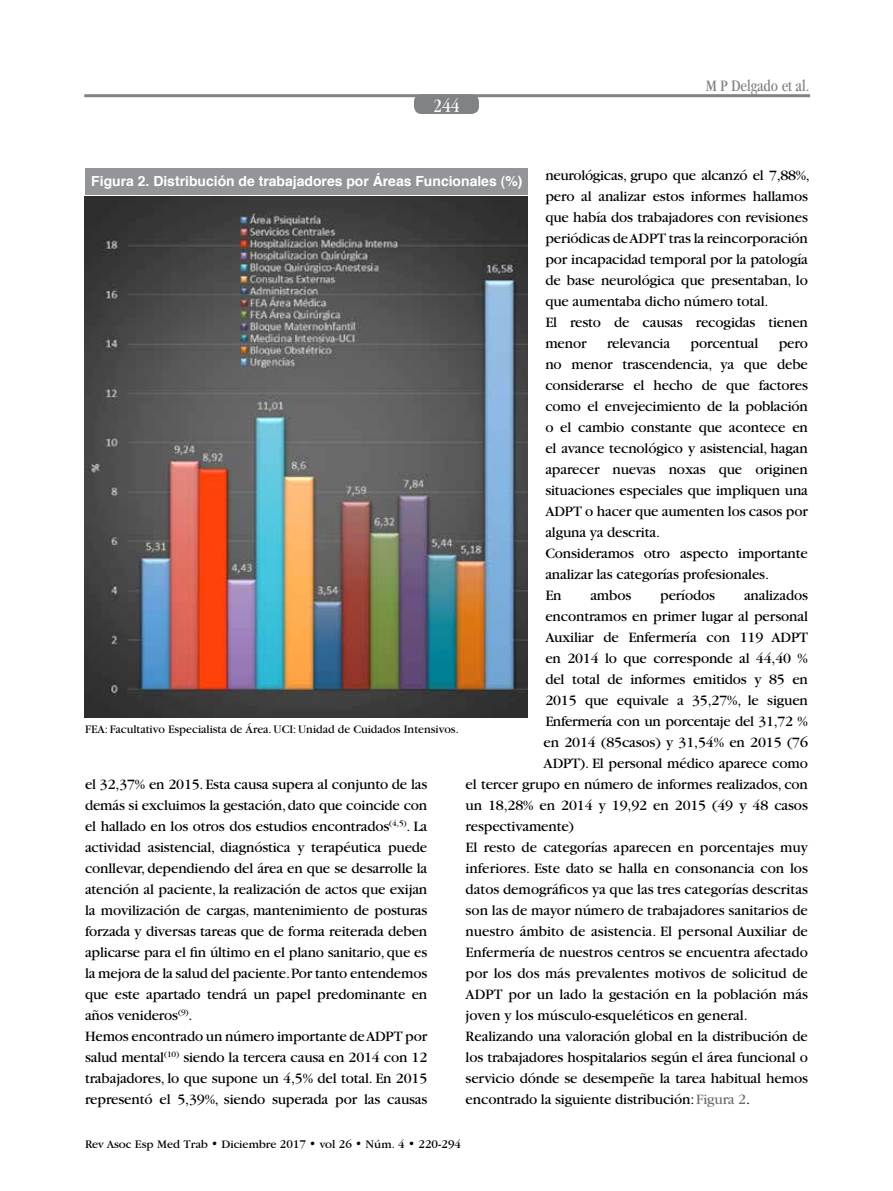
<style>
.page{position:relative;width:893px;height:1191px;background:#fff}
.page>*{position:absolute;margin:0;border:0;box-sizing:border-box;transform-origin:0 0}
.t1{font:condensed 19.5px "Garamond";color:#fff}
.t2{font:condensed 16.5px "Garamond";color:#808285}
.t3{font:15px/21px "Garamond";letter-spacing:-.01em;color:#000}
.t4{font:700 13.95px "Helvetica";color:#fff}
.t5{font:12px "Garamond";color:#000}
.t6{font:12px "Garamond IT Cby BT";color:#000}
.s1{color:#6d6e71}
</style>
<div class="page">
<hr style="left:84px;top:94px;width:726px;height:3px;background:#808285">
<div style="left:414px;top:94px;width:65px;height:20px;background:#808285;border-radius:8px"></div>
<img style="left:85px;top:196px;width:443px;height:522px">
<div style="left:85px;top:169px;width:443px;height:26px;background:#939598"></div>
<h1 class="t1" style="left:433px;top:95px;width:27px">244</h1>
<p class="t2" style="left:706px;top:77px;width:105px">M P Delgado et al.</p>
<p class="t3" style="left:545px;top:165px;width:266px">neurológicas, grupo que alcanzó el 7,88%, pero al analizar estos informes hallamos que había dos trabajadores con revisiones periódicas de ADPT tras la reincorporación por incapacidad temporal por la patología de base neurológica que presentaban, lo que aumentaba dicho número total.<br>El resto de causas recogidas tienen menor</p>
<p class="t4" style="left:91px;top:169px;width:433px">Figura 2. Distribución de trabajadores por Áreas Funcionales (%)</p>
<p class="t3" style="left:607px;top:333px;width:65px">relevancia</p>
<p class="t3" style="left:691px;top:333px;width:69px">porcentual</p>
<p class="t3" style="left:545px;top:333px;width:264px;text-indent:233px">pero no menor trascendencia, ya que debe considerarse el hecho de que factores como el envejecimiento de la población o el cambio constante que acontece en el avance tecnológico y asistencial, hagan aparecer nuevas noxas que originen situaciones especiales que impliquen una<br>ADPT o hacer que aumenten los casos por alguna ya descrita.<br>Consideramos otro aspecto importante analizar las categorías profesionales.<br>En</p>
<p class="t3" style="left:590px;top:585px;width:42px">ambos</p>
<p class="t3" style="left:660px;top:585px;width:56px">períodos</p>
<p class="t3" style="left:744px;top:585px;width:65px">analizados</p>
<p class="t3" style="left:545px;top:606px;width:264px">encontramos en primer lugar al personal</p>
<p class="t3" style="left:545px;top:627px;width:264px">Auxiliar de Enfermería con 119 ADPT</p>
<p class="t3" style="left:545px;top:648px;width:264px">en 2014 lo que corresponde al 44,40 %</p>
<p class="t3" style="left:545px;top:669px;width:264px">del total de informes emitidos y 85 en</p>
<p class="t3" style="left:545px;top:690px;width:264px">2015 que equivale a 35,27%, le siguen</p>
<p class="t3" style="left:545px;top:711px;width:264px">Enfermería con un porcentaje del 31,72 %</p>
<p class="t3" style="left:544px;top:732px;width:266px">en 2014 (85casos) y 31,54% en 2015 (76</p>
<p class="t3" style="left:544px;top:753px;width:266px">ADPT). El personal médico aparece como</p>
<p class="t3" style="left:466px;top:774px;width:344px">el tercer grupo en número de informes realizados, con</p>
<p class="t3" style="left:466px;top:795px;width:344px">un 18,28% en 2014 y 19,92 en 2015 (49 y 48 casos</p>
<p class="t3" style="left:466px;top:816px;width:110px">respectivamente)</p>
<p class="t3" style="left:466px;top:837px;width:344px">El resto de categorías aparecen en porcentajes muy</p>
<p class="t3" style="left:466px;top:858px;width:344px">inferiores. Este dato se halla en consonancia con los</p>
<p class="t3" style="left:466px;top:879px;width:344px">datos demográficos ya que las tres categorías descritas</p>
<p class="t3" style="left:466px;top:900px;width:344px">son las de mayor número de trabajadores sanitarios de</p>
<p class="t3" style="left:466px;top:921px;width:344px">nuestro ámbito de asistencia. El personal Auxiliar de</p>
<p class="t3" style="left:466px;top:942px;width:344px">Enfermería de nuestros centros se encuentra afectado</p>
<p class="t3" style="left:466px;top:963px;width:344px">por los dos más prevalentes motivos de solicitud de</p>
<p class="t3" style="left:466px;top:984px;width:344px">ADPT por un lado la gestación en la población más</p>
<p class="t3" style="left:466px;top:1005px;width:284px">joven y los músculo-esqueléticos en general.</p>
<p class="t3" style="left:466px;top:1026px;width:344px">Realizando una valoración global en la distribución de</p>
<p class="t3" style="left:466px;top:1047px;width:344px">los trabajadores hospitalarios según el área funcional o</p>
<p class="t3" style="left:466px;top:1068px;width:344px">servicio dónde se desempeñe la tarea habitual hemos</p>
<p class="t3" style="left:466px;top:1089px;width:286px">encontrado la siguiente distribución: <span class="s1">Figura 2</span>.</p>
<p class="t5" style="left:85px;top:723px;width:375px">FEA: Facultativo Especialista de Área. UCI: Unidad de Cuidados Intensivos.</p>
<p class="t3" style="left:85px;top:774px;width:344px">el 32,37% en 2015. Esta causa supera al conjunto de las demás si excluimos la gestación, dato que coincide con el hallado en los otros dos estudios encontrados<sup>(4,5)</sup>. La actividad asistencial, diagnóstica y terapéutica puede conllevar, dependiendo del área en que se desarrolle la atención al paciente, la realización de actos que exijan la movilización de cargas, mantenimiento de posturas forzada y diversas tareas que de forma reiterada deben aplicarse para el fin último en el plano sanitario, que es la mejora de la salud del paciente. Por tanto entendemos que este apartado tendrá un papel predominante en años venideros<sup>(9)</sup>.<br>Hemos encontrado un número importante de ADPT por salud mental<sup>(10)</sup> siendo la tercera causa en 2014 con 12 trabajadores, lo que supone un 4,5% del total. En 2015 representó el 5,39%, siendo superada por las causas</p>
<p class="t6" style="left:85px;top:1136px;width:378px">Rev Asoc Esp Med Trab • Diciembre 2017 • vol 26 • Núm. 4 • 220-294</p>
</div>
